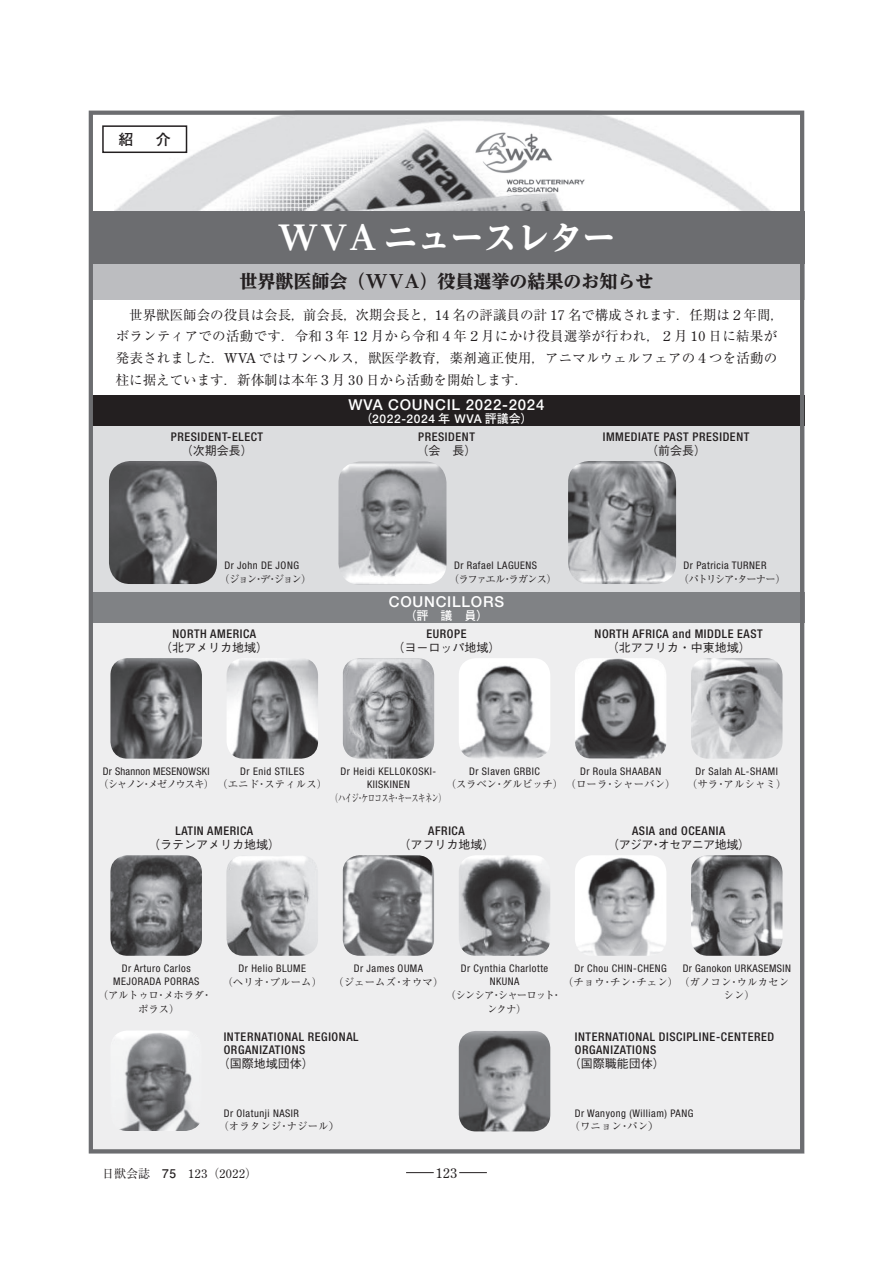
<style>
.page{position:relative;width:893px;height:1263px;background:#fff}
.page>*{position:absolute;margin:0;border:0;box-sizing:border-box;transform-origin:0 0}
.t1{font:800 33px "Reim Ytwz Pr 6";color:#fff}
.t2{font:800 18px "Reim Ytwz Pr 6";color:#231f20}
.t3{font:500 15px "Helvetica Neue";letter-spacing:.05em;color:#fff}
.t4{font:700 15px "Futo Go B101 Pr 6";color:#231f20}
.t5{font:13.5px/21.9px "Ryumin Pr 6";letter-spacing:.01em;color:#231f20}
.t6{font:13.5px "Century Old Style";color:#231f20}
.t7{font:500 condensed 12px/13.5px "Helvetica Neue";letter-spacing:.05em;color:#231f20}
.t8{font:500 12px "Gothic BBB Pr 6";color:#231f20}
.t9{font:500 12px "Helvetica Neue";letter-spacing:.05em;color:#fff}
.t10{font:12px "Ryumin Pr 6";color:#231f20}
.t11{font:500 12px "Gothic BBB Pr 6";letter-spacing:-.055em;color:#231f20}
.t12{font:700 12px "Futo Go B101 Pr 6";color:#fff}
.t13{font:condensed 10.5px/13.5px "Helvetica Neue";letter-spacing:.05em;color:#231f20;text-align:center}
.t14{font:10.5px/13.5px "Ryumin Pr 6";letter-spacing:-.025em;color:#231f20}
.t15{font:10.5px "Ryumin Pr 6";color:#231f20}
.t16{font:10.5px "Ryumin Pr 6";letter-spacing:-.095em;color:#231f20}
.t17{font:10.5px "Ryumin Pr 6";letter-spacing:-.12em;color:#231f20}
.t18{font:condensed 10.5px "Helvetica Neue";letter-spacing:.02em;color:#231f20}
.t19{font:10.5px "Ryumin Pr 6";letter-spacing:-.085em;color:#231f20;scale:.7 1}
.t20{font:10.5px/13.5px "Ryumin Pr 6";letter-spacing:-.09em;color:#231f20}
.s1{font-family:"Century Old Style"}
.s2{font-family:"Futo Go B101 Pr 6";font-weight:700}
.s3{font-family:"Koz Min Pro"}
</style>
<div class="page">
<svg style="left:406px;top:1172px;width:28px;height:1px"></svg>
<svg style="left:459px;top:1172px;width:28px;height:1px"></svg>
<div style="left:89px;top:593px;width:715px;height:560px;background:#eeeeef"></div>
<div style="left:89px;top:395px;width:715px;height:197px;background:#dcdddf"></div>
<img style="left:115px;top:116px;width:663px;height:96px">
<div style="left:102px;top:125px;width:85px;height:28px;border:2px solid #231f20"></div>
<div style="left:89px;top:212px;width:715px;height:52px;background:#6c6d70"></div>
<div style="left:89px;top:264px;width:715px;height:35px;background:#bcbdc0"></div>
<img style="left:110px;top:855px;width:92px;height:101px">
<img style="left:227px;top:856px;width:91px;height:100px">
<img style="left:343px;top:855px;width:91px;height:101px">
<img style="left:459px;top:855px;width:91px;height:101px">
<img style="left:575px;top:855px;width:91px;height:101px">
<img style="left:691px;top:855px;width:91px;height:101px">
<img style="left:115px;top:1031px;width:85px;height:100px">
<img style="left:459px;top:1031px;width:91px;height:100px">
<img style="left:110px;top:658px;width:92px;height:101px">
<img style="left:227px;top:658px;width:91px;height:101px">
<img style="left:343px;top:658px;width:91px;height:101px">
<img style="left:459px;top:658px;width:91px;height:101px">
<img style="left:575px;top:658px;width:91px;height:101px">
<img style="left:691px;top:658px;width:91px;height:101px">
<div style="left:89px;top:395px;width:715px;height:31px;background:#231f20"></div>
<div style="left:89px;top:592px;width:715px;height:31px;background:#808285"></div>
<img style="left:109px;top:461px;width:108px;height:123px">
<img style="left:338px;top:462px;width:108px;height:123px">
<img style="left:568px;top:461px;width:108px;height:123px">
<div style="left:89px;top:111px;width:715px;height:1042px;border:4px solid #6c6d70"></div>
<h3 class="t4" style="left:119px;top:127px;width:16px">紹</h3>
<h3 class="t4" style="left:156px;top:127px;width:16px">介</h3>
<h1 class="t1" style="left:277px;top:210px;width:340px">WVA ニュースレター</h1>
<h2 class="t2" style="left:239px;top:266px;width:415px">世界獣医師会（WVA）役員選挙の結果のお知らせ</h2>
<p class="t5" style="left:116px;top:303px;width:670px;text-indent:14px">世界獣医師会の役員は会長，前会長，次期会長と，<span class="s1">14</span> 名の評議員の計 <span class="s1">17</span> 名で構成されます．任期は２年間，ボランティアでの活動です．令和３年 <span class="s1">12</span> 月から令和４年２月にかけ役員選挙が行われ，２月 <span class="s1">10</span> 日に結果が発表されました．<span class="s1">WVA</span> ではワンヘルス，獣医学教育，薬剤適正使用，アニマルウェルフェアの４つを活動の柱に据えています．新体制は本年３月 <span class="s1">30</span> 日から活動を開始します．</p>
<h3 class="t3" style="left:349px;top:396px;width:197px">WVA COUNCIL 2022-2024</h3>
<p class="t9" style="left:360px;top:411px;width:174px"><span class="s2">（</span>2022-2024 <span class="s2">年</span> WVA <span class="s2">評議会）</span></p>
<p class="t7" style="left:171px;top:430px;width:94px">PRESIDENT-ELECT</p>
<p class="t8" style="left:181px;top:440px;width:73px">（次期会長）</p>
<p class="t7" style="left:418px;top:430px;width:58px">PRESIDENT</p>
<p class="t8" style="left:416px;top:440px;width:61px">（会　長）</p>
<p class="t7" style="left:603px;top:430px;width:148px">IMMEDIATE PAST PRESIDENT</p>
<p class="t8" style="left:646px;top:440px;width:61px">（前会長）</p>
<p class="t13" style="left:224px;top:558px;width:76px">Dr John DE JONG</p>
<p class="t14" style="left:219px;top:571px;width:94px">（ジョン・デ・ジョン）</p>
<p class="t13" style="left:454px;top:558px;width:85px">Dr Rafael LAGUENS</p>
<p class="t17" style="left:449px;top:571px;width:110px">（ラファエル・ラガンス）</p>
<p class="t13" style="left:684px;top:558px;width:84px">Dr Patricia TURNER</p>
<p class="t17" style="left:678px;top:571px;width:109px">（パトリシア・ターナー）</p>
<h3 class="t3" style="left:389px;top:593px;width:117px">COUNCILLORS</h3>
<p class="t12" style="left:404px;top:605px;width:85px">（評　議　員）</p>
<p class="t7" style="left:172px;top:627px;width:85px">NORTH AMERICA</p>
<p class="t8" style="left:160px;top:638px;width:109px">（北アメリカ地域）</p>
<p class="t7" style="left:426px;top:627px;width:42px">EUROPE</p>
<p class="t8" style="left:392px;top:638px;width:109px">（ヨーロッパ地域）</p>
<p class="t7" style="left:595px;top:627px;width:170px">NORTH AFRICA and MIDDLE EAST</p>
<p class="t8" style="left:607px;top:638px;width:145px">（北アフリカ・中東地域）</p>
<p class="t18" style="left:103px;top:765px;width:109px">Dr Shannon MESENOWSKI</p>
<p class="t16" style="left:98px;top:776px;width:231px">（シャノン・メゼノウスキ）（エニド・スティルス）</p>
<p class="t13" style="left:240px;top:764px;width:66px">Dr Enid STILES</p>
<p class="t13" style="left:341px;top:764px;width:97px">Dr Heidi KELLOKOSKI-<br>KIISKINEN</p>
<p class="t19" style="left:331px;top:790px;width:166px">（ハイジ・ケロコスキ・キースキネン）</p>
<p class="t13" style="left:469px;top:764px;width:72px">Dr Slaven GRBIC</p>
<p class="t14" style="left:446px;top:777px;width:232px">（スラベン・グルビッチ）（ローラ・シャーバン）</p>
<p class="t13" style="left:580px;top:764px;width:83px">Dr Roula SHAABAN</p>
<p class="t13" style="left:695px;top:764px;width:84px">Dr Salah AL-SHAMI</p>
<p class="t14" style="left:687px;top:777px;width:101px">（サラ・アルシャミ）</p>
<p class="t7" style="left:175px;top:824px;width:79px">LATIN AMERICA</p>
<p class="t8" style="left:148px;top:835px;width:133px">（ラテンアメリカ地域）</p>
<p class="t7" style="left:428px;top:824px;width:38px">AFRICA</p>
<p class="t8" style="left:398px;top:835px;width:97px">（アフリカ地域）</p>
<p class="t7" style="left:632px;top:824px;width:95px">ASIA and OCEANIA</p>
<p class="t11" style="left:607px;top:835px;width:144px">（アジア・オセアニア地域）</p>
<p class="t13" style="left:113px;top:961px;width:88px">Dr Arturo Carlos<br>MEJORADA PORRAS</p>
<p class="t14" style="left:138px;top:988px;width:75px;text-indent:-41px">（アルトゥロ・メホラダ・ポラス）</p>
<p class="t13" style="left:239px;top:961px;width:69px">Dr Helio BLUME</p>
<p class="t14" style="left:222px;top:974px;width:101px">（ヘリオ・ブルーム）</p>
<p class="t13" style="left:354px;top:961px;width:71px">Dr James OUMA</p>
<p class="t15" style="left:333px;top:973px;width:112px">（ジェームズ・オウマ）</p>
<p class="t13" style="left:461px;top:961px;width:89px">Dr Cynthia Charlotte<br>NKUNA</p>
<p class="t20" style="left:487px;top:988px;width:76px;text-indent:-42px">（シンシア・シャーロット・ンクナ）</p>
<p class="t13" style="left:574px;top:961px;width:94px">Dr Chou CHIN-CHENG</p>
<p class="t15" style="left:563px;top:973px;width:228px">（チョウ・チン・チェン）（ガノコン・ウルカセン</p>
<p class="t13" style="left:683px;top:961px;width:110px">Dr Ganokon URKASEMSIN</p>
<p class="t14" style="left:724px;top:988px;width:33px">シン）</p>
<p class="t7" style="left:224px;top:1029px;width:136px">INTERNATIONAL REGIONAL<br>ORGANIZATIONS</p>
<p class="t8" style="left:218px;top:1054px;width:97px">（国際地域団体）</p>
<p class="t13" style="left:224px;top:1106px;width:77px">Dr Olatunji NASIR</p>
<p class="t15" style="left:218px;top:1118px;width:122px">（オラタンジ・ナジール<span class="s3">）</span></p>
<p class="t10" style="left:102px;top:1164px;width:156px">日獣会誌　<span class="s2">75</span> <span class="s1">123</span>（<span class="s1">2022</span>）</p>
<p class="t6" style="left:436px;top:1164px;width:23px">123</p>
<p class="t7" style="left:575px;top:1029px;width:201px">INTERNATIONAL DISCIPLINE-CENTERED<br>ORGANIZATIONS</p>
<p class="t8" style="left:569px;top:1054px;width:97px">（国際職能団体）</p>
<p class="t13" style="left:575px;top:1106px;width:120px">Dr Wanyong (William) PANG</p>
<p class="t14" style="left:569px;top:1119px;width:91px">（ワニョン・パン<span class="s3">）</span></p>
</div>
